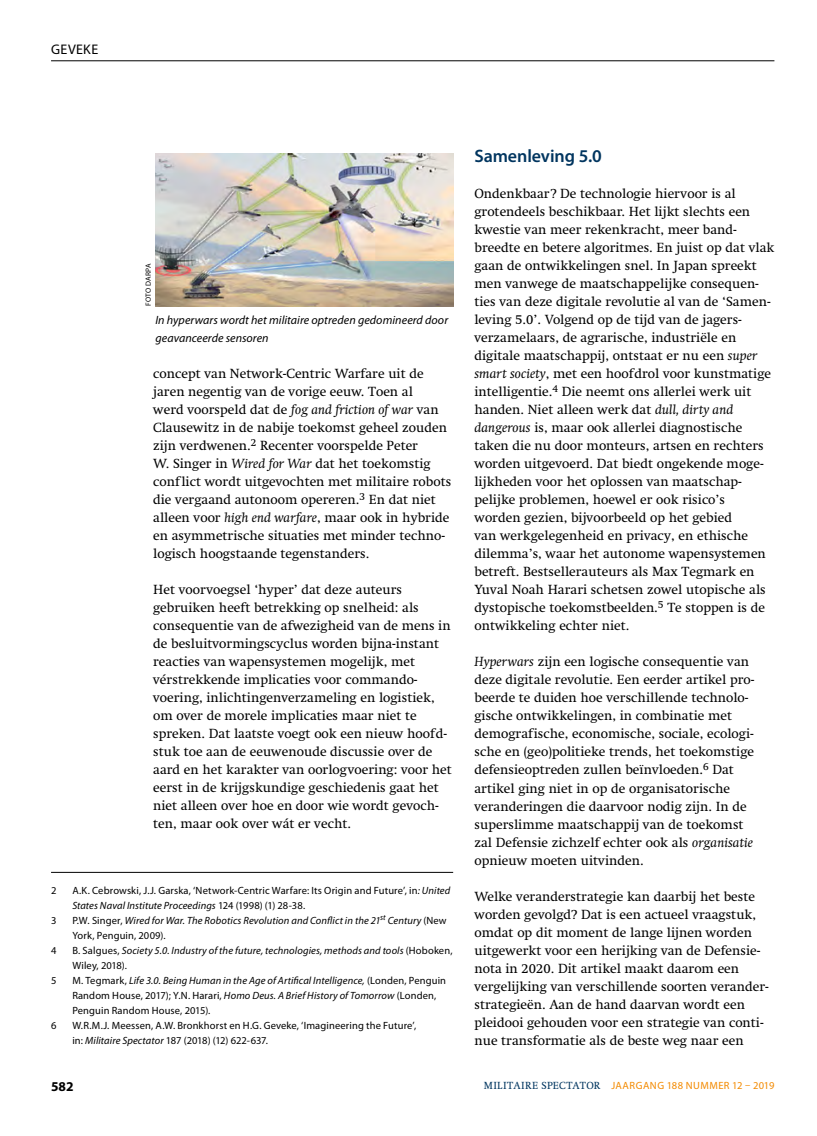
<style>
.page{position:relative;width:817px;height:1136px;background:#fff}
.page>*{position:absolute;margin:0;border:0;box-sizing:border-box;transform-origin:0 0}
.t1{font:600 18px "Myriad Pro";letter-spacing:-.005em;color:#00355f}
.t2{font:13.95px "Myriad Pro";color:#000}
.t3{font:13.5px/18px "Swift LT Std";color:#000}
.t4{font:700 13.5px "Myriad Pro";color:#000}
.t5{font:italic 12px/18px "Myriad Pro";letter-spacing:.005em;color:#000}
.t6{font:10.5px/15px "Myriad Pro";letter-spacing:.01em;color:#000}
.t7{font:italic 10.5px/15px "Myriad Pro";letter-spacing:.01em;color:#000}
.t8{font:10.5px "Myriad Pro";letter-spacing:.045em;color:#f38a00}
.t9{font:7.5px "Myriad Pro";letter-spacing:.025em;color:#000}
.s1{font-style:italic}
.s2{font-style:normal}
.s3{font-family:"Swift LT Std";color:#00355f}
</style>
<div class="page">
<hr style="left:51px;top:60px;width:723px;height:1px;background:#000">
<hr style="left:51px;top:872px;width:402px;height:1px;background:#000">
<img style="left:155px;top:153px;width:298px;height:153px">
<p class="t2" style="left:51px;top:41px;width:12px">Geveke</p>
<p class="t9" style="left:143px;top:306px;width:44px;rotate:-90deg">FOTO DARPA</p>
<p class="t5" style="left:155px;top:311px;width:294px">In hyperwars wordt het militaire optreden gedomineerd door geavanceerde sensoren</p>
<p class="t3" style="left:153px;top:365px;width:300px">concept van Network-Centric Warfare uit de jaren negentig van de vorige eeuw. Toen al<br>werd voorspeld dat de <span class="s1">fog and friction of war</span> van Clausewitz in de nabije toekomst geheel zouden zijn verdwenen.<sup>2</sup> Recenter voorspelde Peter<br>W. Singer in <span class="s1">Wired for War</span> dat het toekomstig conflict wordt uitgevochten met militaire robots die vergaand autonoom opereren.<sup>3</sup> En dat niet alleen voor <span class="s1">high end warfare</span>, maar ook in hybride en asymmetrische situaties met minder techno&shy;logisch hoogstaande tegenstanders.</p>
<p class="t3" style="left:153px;top:581px;width:300px">Het voorvoegsel ‘hyper’ dat deze auteurs gebruiken heeft betrekking op snelheid: als consequentie van de afwezigheid van de mens in de besluitvormingscyclus worden bijna-instant reacties van wapensystemen mogelijk, met vérstrekkende implicaties voor commando&shy;voering, inlichtingenverzameling en logistiek, om over de morele implicaties maar niet te spreken. Dat laatste voegt ook een nieuw hoofd&shy;stuk toe aan de eeuwenoude discussie over de aard en het karakter van oorlogvoering: voor het eerst in de krijgskundige geschiedenis gaat het niet alleen over hoe en door wie wordt gevoch&shy;ten, maar ook over wát er vecht.</p>
<p class="t6" style="left:51px;top:882px;width:7px">2</p>
<p class="t6" style="left:72px;top:882px;width:379px">A.K. Cebrowski, J.J. Garska, ‘Network-Centric Warfare: Its Origin and Future’, in<span class="s1">: United<br>States Naval Institute Proceedings</span> 124 (1998) (1) 28-38.</p>
<p class="t6" style="left:51px;top:912px;width:7px">3</p>
<p class="t7" style="left:72px;top:912px;width:375px"><span class="s2">P.W. Singer,</span> Wired for War. The Robotics Revolution and Conflict in the 21<sup>st</sup> Century <span class="s2">(New<br>York, Penguin, 2009).</span></p>
<p class="t6" style="left:51px;top:942px;width:7px">4</p>
<p class="t7" style="left:72px;top:942px;width:381px"><span class="s2">B. Salgues,</span> Society 5.0. Industry of the future, technologies, methods and tools <span class="s2">(Hoboken,<br>Wiley, 2018).</span></p>
<p class="t6" style="left:51px;top:972px;width:7px">5</p>
<p class="t6" style="left:72px;top:972px;width:375px">M. Tegmark, <span class="s1">Life 3.0. Being Human in the Age of Artifical Intelligence,</span> (Londen, Penguin<br>Random House, 2017); Y.N. Harari, <span class="s1">Homo Deus. A Brief History of Tomorrow</span> (Londen,<br>Penguin Random House, 2015).</p>
<p class="t6" style="left:51px;top:1017px;width:7px">6</p>
<p class="t6" style="left:72px;top:1017px;width:345px">W.R.M.J. Meessen, A.W. Bronkhorst en H.G. Geveke, ‘Imagineering the Future’, in: <span class="s1">Militaire Spectator</span> 187 (2018) (12) 622-637.</p>
<h1 class="t1" style="left:474px;top:145px;width:129px">Samenleving 5.0</h1>
<p class="t3" style="left:474px;top:185px;width:301px">Ondenkbaar? De technologie hiervoor is al grotendeels beschikbaar. Het lijkt slechts een kwestie van meer rekenkracht, meer band&shy;breedte en betere algoritmes. En juist op dat vlak gaan de ontwikkelingen snel. In Japan spreekt men vanwege de maatschappelijke consequen&shy;ties van deze digitale revolutie al van de ‘Samen&shy;leving 5.0’. Volgend op de tijd van de jagers&shy;verzamelaars, de agrarische, industriële en digitale maatschappij, ontstaat er nu een <span class="s1">super smart society</span>, met een hoofdrol voor kunstmatige intelligentie.<sup>4</sup> Die neemt ons allerlei werk uit handen. Niet alleen werk dat <span class="s1">dull, dirty and dangerous</span> is, maar ook allerlei diagnostische taken die nu door monteurs, artsen en rechters worden uitgevoerd. Dat biedt ongekende moge&shy;lijkheden voor het oplossen van maatschap&shy;pelijke problemen, hoewel er ook risico’s worden gezien, bijvoorbeeld op het gebied<br>van werkgelegenheid en privacy, en ethische dilemma’s, waar het autonome wapensystemen betreft. Bestsellerauteurs als Max Tegmark en Yuval Noah Harari schetsen zowel utopische als dystopische toekomstbeelden.<sup>5</sup> Te stoppen is de ontwikkeling echter niet.</p>
<p class="t3" style="left:474px;top:653px;width:281px"><span class="s1">Hyperwars</span> zijn een logische consequentie van deze digitale revolutie. Een eerder artikel pro&shy;beerde te duiden hoe verschillende technolo&shy;gische ontwikkelingen, in combinatie met demografische, economische, sociale, ecologi&shy;sche en (geo)politieke trends, het toekomstige defensieoptreden zullen beïnvloeden.<sup>6</sup> Dat artikel ging niet in op de organisatorische veranderingen die daarvoor nodig zijn. In de superslimme maatschappij van de toekomst zal Defensie zichzelf echter ook als <span class="s1">organisatie </span>opnieuw moeten uitvinden.</p>
<p class="t3" style="left:474px;top:887px;width:296px">Welke veranderstrategie kan daarbij het beste worden gevolgd? Dat is een actueel vraagstuk, omdat op dit moment de lange lijnen worden uitgewerkt voor een herijking van de Defensie&shy;nota in 2020. Dit artikel maakt daarom een vergelijking van verschillende soorten verander&shy;strategieën. Aan de hand daarvan wordt een pleidooi gehouden voor een strategie van conti&shy;nue transformatie als de beste weg naar een</p>
<p class="t4" style="left:51px;top:1077px;width:24px">582</p>
<p class="t8" style="left:483px;top:1078px;width:292px"><span class="s3">MILITAIRE SPECTATOR</span> JAARGANG 188 NUMMER 12 – 2019</p>
</div>
